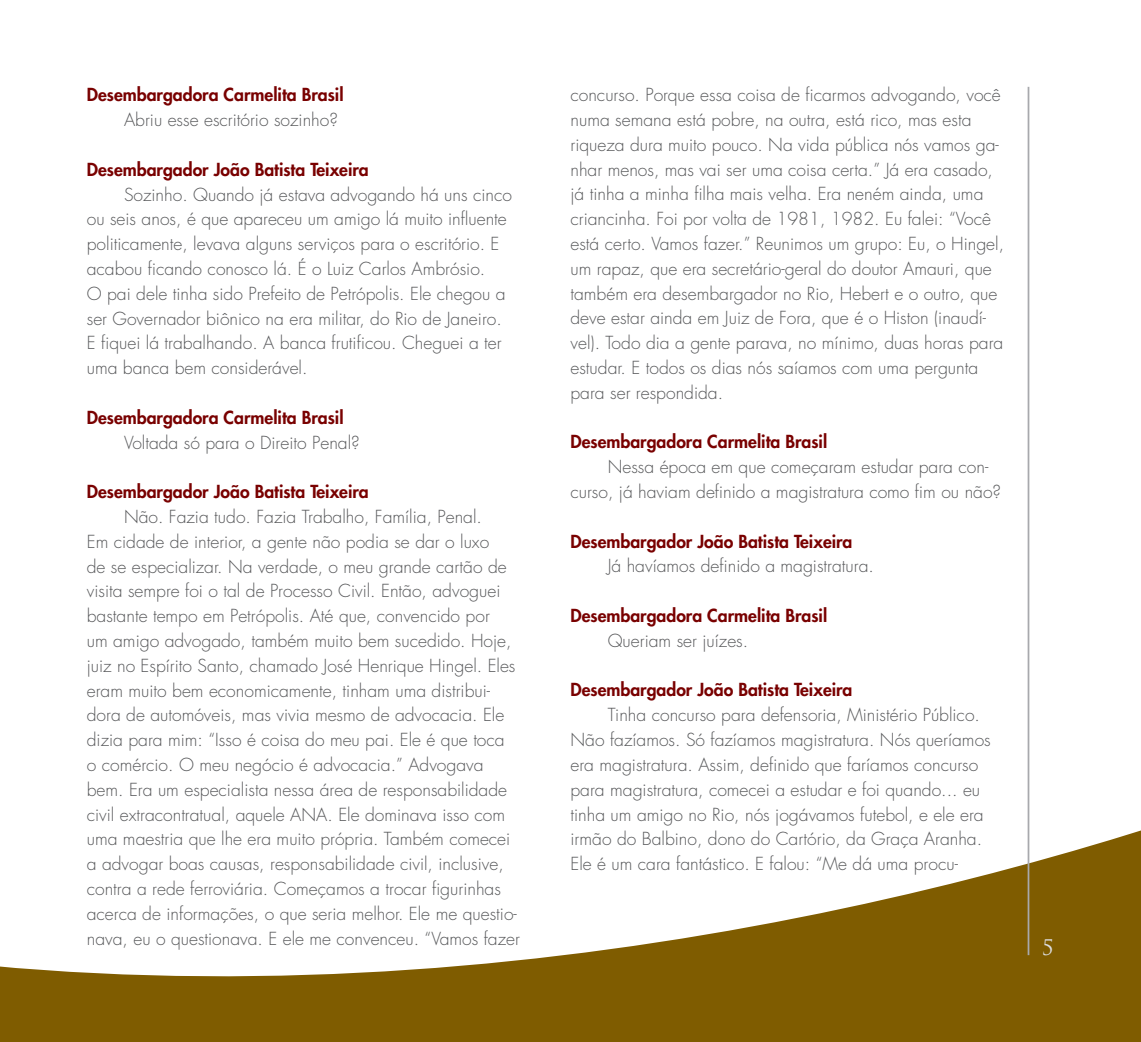
<style>
.page{position:relative;width:1141px;height:1042px;background:#fff}
.page>*{position:absolute;margin:0;border:0;box-sizing:border-box;transform-origin:0 0}
.t1{font:21px "Trajan Pro";color:#dcdddf}
.t2{font:300 17.5px/24.8px "Futura Std";color:#57585a}
.t3{font:800 17.5px "Futura Std";color:#790100}
</style>
<div class="page">
<svg style="left:0;top:819px;width:1141px;height:223px"></svg>
<hr style="left:1028px;top:87px;width:1px;height:868px;background:#a8a9ad">
<p class="t3" style="left:87px;top:84px;width:258px">Desembargadora Carmelita Brasil</p>
<p class="t2" style="left:124px;top:108px;width:215px">Abriu esse escritório sozinho?</p>
<p class="t3" style="left:87px;top:158px;width:284px">Desembargador João Batista Teixeira</p>
<p class="t2" style="left:87px;top:182px;width:427px;text-indent:37px">Sozinho. Quando já estava advogando há uns cinco ou seis anos, é que apareceu um amigo lá muito influente politicamente, levava alguns serviços para o escritório. E acabou ficando conosco lá. É o Luiz Carlos Ambrósio.<br>O pai dele tinha sido Prefeito de Petrópolis. Ele chegou a ser Governador biônico na era militar, do Rio de Janeiro.<br>E fiquei lá trabalhando. A banca frutificou. Cheguei a ter uma banca bem considerável.</p>
<p class="t3" style="left:87px;top:406px;width:258px">Desembargadora Carmelita Brasil</p>
<p class="t2" style="left:124px;top:430px;width:237px">Voltada só para o Direito Penal?</p>
<p class="t3" style="left:87px;top:481px;width:284px">Desembargador João Batista Teixeira</p>
<p class="t2" style="left:87px;top:505px;width:435px;text-indent:37px">Não. Fazia tudo. Fazia Trabalho, Família, Penal.<br>Em cidade de interior, a gente não podia se dar o luxo<br>de se especializar. Na verdade, o meu grande cartão de visita sempre foi o tal de Processo Civil. Então, advoguei bastante tempo em Petrópolis. Até que, convencido por<br>um amigo advogado, também muito bem sucedido. Hoje, juiz no Espírito Santo, chamado José Henrique Hingel. Eles eram muito bem economicamente, tinham uma distribui&shy;dora de automóveis, mas vivia mesmo de advocacia. Ele dizia para mim: “Isso é coisa do meu pai. Ele é que toca<br>o comércio. O meu negócio é advocacia.” Advogava bem. Era um especialista nessa área de responsabilidade civil extracontratual, aquele ANA. Ele dominava isso com uma maestria que lhe era muito própria. Também comecei a advogar boas causas, responsabilidade civil, inclusive, contra a rede ferroviária. Começamos a trocar figurinhas acerca de informações, o que seria melhor. Ele me questio&shy;nava, eu o questionava. E ele me convenceu. “Vamos fazer</p>
<p class="t2" style="left:570px;top:83px;width:435px">concurso. Porque essa coisa de ficarmos advogando, você numa semana está pobre, na outra, está rico, mas esta riqueza dura muito pouco. Na vida pública nós vamos ga&shy;nhar menos, mas vai ser uma coisa certa.” Já era casado, já tinha a minha filha mais velha. Era neném ainda, uma criancinha. Foi por volta de 1981, 1982. Eu falei: “Você está certo. Vamos fazer.” Reunimos um grupo: Eu, o Hingel, um rapaz, que era secretário-geral do doutor Amauri, que também era desembargador no Rio, Hebert e o outro, que deve estar ainda em Juiz de Fora, que é o Histon (inaudí&shy;vel). Todo dia a gente parava, no mínimo, duas horas para estudar. E todos os dias nós saíamos com uma pergunta para ser respondida.</p>
<p class="t3" style="left:570px;top:431px;width:258px">Desembargadora Carmelita Brasil</p>
<p class="t2" style="left:570px;top:455px;width:432px;text-indent:37px">Nessa época em que começaram estudar para con&shy;curso, já haviam definido a magistratura como fim ou não?</p>
<p class="t3" style="left:570px;top:530px;width:284px">Desembargador João Batista Teixeira</p>
<p class="t2" style="left:608px;top:554px;width:268px">Já havíamos definido a magistratura.</p>
<p class="t3" style="left:570px;top:604px;width:258px">Desembargadora Carmelita Brasil</p>
<p class="t2" style="left:608px;top:628px;width:142px">Queriam ser juízes.</p>
<p class="t3" style="left:570px;top:679px;width:284px">Desembargador João Batista Teixeira</p>
<p class="t2" style="left:570px;top:703px;width:422px;text-indent:37px">Tinha concurso para defensoria, Ministério Público.<br>Não fazíamos. Só fazíamos magistratura. Nós queríamos era magistratura. Assim, definido que faríamos concurso para magistratura, comecei a estudar e foi quando... eu tinha um amigo no Rio, nós jogávamos futebol, e ele era irmão do Balbino, dono do Cartório, da Graça Aranha.<br>Ele é um cara fantástico. E falou: “Me dá uma procu-</p>
<p class="t1" style="left:1042px;top:934px;width:13px">5</p>
</div>
